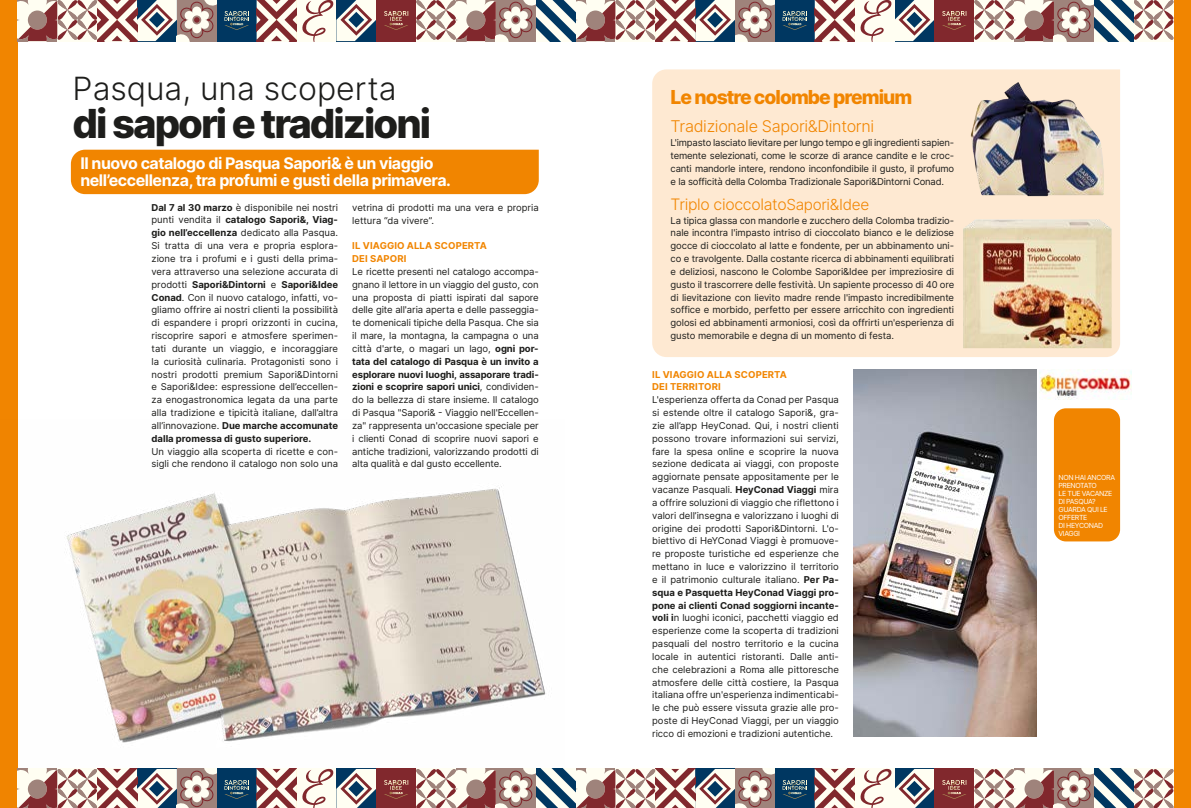
<style>
.page{position:relative;width:1191px;height:808px;background:#fff}
.page>*{position:absolute;margin:0;border:0;box-sizing:border-box;transform-origin:0 0}
.t1{font:800 40px "Inter";letter-spacing:-.05em;color:#1d1d1b}
.t2{font:300 32px "Inter";color:#1d1d1b}
.t3{font:800 19.3px "Inter";letter-spacing:-.05em;color:#f18500}
.t4{font:300 16.1px "Inter";letter-spacing:-.02em;color:#f18500}
.t5{font:700 16px/17px "Inter";letter-spacing:-.03em;color:#fff}
.t6{font:300 15.8px "Inter";letter-spacing:-.02em;color:#f18500}
.t7{font:9.5px/12.8px "Inter";color:#1d1d1b;text-align:justify}
.t8{font:700 9.5px/12.8px "Inter";letter-spacing:.01em;color:#f18500}
.t9{font:7px/8px "Inter";letter-spacing:-.05em;color:#fff}
.s1{font-weight:700}
.s2{font-size:15.3px}
</style>
<div class="page">
<div style="left:0;top:0;width:18px;height:808px;background:#f18500"></div>
<div style="left:1174px;top:0;width:17px;height:808px;background:#f18500"></div>
<div style="left:71px;top:150px;width:468px;height:44px;background:#f18500"></div>
<div style="left:652px;top:69px;width:468px;height:288px;background:#fee9d2"></div>
<img style="left:853px;top:370px;width:183px;height:367px">
<img style="left:963px;top:219px;width:148px;height:129px">
<img style="left:970px;top:82px;width:134px;height:114px">
<div style="left:1054px;top:408px;width:66px;height:133px;background:#f18500;border-radius:12px"></div>
<img style="left:1039px;top:370px;width:92px;height:29px">
<img style="left:17px;top:486px;width:547px;height:283px">
<div style="left:854px;top:769px;width:40px;height:39px;background:#fffef2"></div>
<svg style="left:860px;top:769px;width:74px;height:39px"></svg>
<svg style="left:974px;top:769px;width:199px;height:39px"></svg>
<div style="left:934px;top:769px;width:40px;height:39px;background:#81282d"></div>
<svg style="left:942px;top:780px;width:24px;height:19px"></svg>
<div style="left:775px;top:769px;width:39px;height:39px;background:#003761"></div>
<svg style="left:814px;top:769px;width:40px;height:39px"></svg>
<div style="left:296px;top:769px;width:40px;height:39px;background:#fffef2"></div>
<svg style="left:302px;top:769px;width:74px;height:39px"></svg>
<svg style="left:416px;top:769px;width:391px;height:39px"></svg>
<div style="left:376px;top:769px;width:40px;height:39px;background:#81282d"></div>
<svg style="left:384px;top:780px;width:24px;height:19px"></svg>
<div style="left:217px;top:769px;width:40px;height:39px;background:#003761"></div>
<svg style="left:17px;top:769px;width:232px;height:39px"></svg>
<svg style="left:257px;top:769px;width:39px;height:39px"></svg>
<div style="left:854px;top:0;width:40px;height:41px;background:#fffef2"></div>
<svg style="left:860px;top:0;width:74px;height:41px"></svg>
<svg style="left:974px;top:0;width:199px;height:41px"></svg>
<div style="left:934px;top:0;width:40px;height:41px;background:#81282d"></div>
<svg style="left:942px;top:11px;width:24px;height:19px"></svg>
<div style="left:775px;top:0;width:39px;height:41px;background:#003761"></div>
<svg style="left:814px;top:0;width:40px;height:41px"></svg>
<div style="left:296px;top:0;width:40px;height:41px;background:#fffef2"></div>
<svg style="left:302px;top:0;width:74px;height:41px"></svg>
<svg style="left:416px;top:0;width:391px;height:41px"></svg>
<div style="left:376px;top:0;width:40px;height:41px;background:#81282d"></div>
<svg style="left:384px;top:11px;width:24px;height:19px"></svg>
<div style="left:217px;top:0;width:40px;height:41px;background:#003761"></div>
<svg style="left:17px;top:0;width:232px;height:41px"></svg>
<svg style="left:257px;top:0;width:39px;height:41px"></svg>
<h2 class="t2" style="left:73px;top:66px;width:325px">Pasqua, una scoperta</h2>
<h1 class="t1" style="left:73px;top:94px;width:360px">di sapori e tradizioni</h1>
<h3 class="t5" style="left:80px;top:154px;width:372px">Il nuovo catalogo di Pasqua Sapori&amp; è un viaggio nell’eccellenza, tra profumi e gusti della primavera.</h3>
<p class="t7" style="left:151px;top:201px;width:188px"><span class="s1">Dal 7 al 30 marzo</span> è disponibile nei nostri punti vendita il <span class="s1">catalogo Sapori&amp;, Viag&shy;gio nell’eccellenza</span> dedicato alla Pasqua.<br>Si tratta di una vera e propria esplora&shy;zione tra i profumi e i gusti della prima&shy;vera attraverso una selezione accurata di prodotti <span class="s1">Sapori&amp;Dintorni</span> e <span class="s1">Sapori&amp;Idee Conad</span>. Con il nuovo catalogo, infatti, vo&shy;gliamo offrire ai nostri clienti la possibilità di espandere i propri orizzonti in cucina, riscoprire sapori e atmosfere sperimen&shy;tati durante un viaggio, e incoraggiare la curiosità culinaria. Protagonisti sono i nostri prodotti premium Sapori&amp;Dintorni e Sapori&amp;Idee: espressione dell’eccellen&shy;za enogastronomica legata da una parte alla tradizione e tipicità italiane, dall’altra all’innovazione. <span class="s1">Due marche accomunate dalla promessa di gusto superiore.</span></p>
<p class="t7" style="left:151px;top:444px;width:188px">Un viaggio alla scoperta di ricette e con&shy;sigli che rendono il catalogo non solo una</p>
<p class="t7" style="left:352px;top:201px;width:188px">vetrina di prodotti ma una vera e propria lettura “da vivere”.</p>
<p class="t8" style="left:352px;top:239px;width:136px">IL VIAGGIO ALLA SCOPERTA<br>DEI SAPORI</p>
<p class="t7" style="left:352px;top:265px;width:188px">Le ricette presenti nel catalogo accompa&shy;gnano il lettore in un viaggio del gusto, con una proposta di piatti ispirati dal sapore delle gite all'aria aperta e delle passeggia&shy;te domenicali tipiche della Pasqua. Che sia il mare, la montagna, la campagna o una città d'arte, o magari un lago, <span class="s1">ogni por&shy;tata del catalogo di Pasqua è un invito a esplorare nuovi luoghi, assaporare tradi&shy;zioni e scoprire sapori unici</span>, condividen&shy;do la bellezza di stare insieme. Il catalogo di Pasqua "Sapori&amp; - Viaggio nell'Eccellen&shy;za" rappresenta un'occasione speciale per i clienti Conad di scoprire nuovi sapori e antiche tradizioni, valorizzando prodotti di alta qualità e dal gusto eccellente.</p>
<h3 class="t3" style="left:670px;top:83px;width:243px">Le nostre colombe premium</h3>
<h3 class="t4" style="left:670px;top:115px;width:205px">Tradizionale Sapori&amp;Dintorni</h3>
<p class="t7" style="left:670px;top:136px;width:285px">L'impasto lasciato lievitare per lungo tempo e gli ingredienti sapien&shy;temente selezionati, come le scorze di arance candite e le croc&shy;canti mandorle intere, rendono inconfondibile il gusto, il profumo e la sofficità della Colomba Tradizionale Sapori&amp;Dintorni Conad.</p>
<p class="t7" style="left:670px;top:213px;width:285px">La tipica glassa con mandorle e zucchero della Colomba tradizio&shy;nale incontra l'impasto intriso di cioccolato bianco e le deliziose gocce di cioccolato al latte e fondente, per un abbinamento uni&shy;co e travolgente. Dalla costante ricerca di abbinamenti equilibrati e deliziosi, nascono le Colombe Sapori&amp;Idee per impreziosire di gusto il trascorrere delle festività. Un sapiente processo di 40 ore di lievitazione con lievito madre rende l'impasto incredibilmente soffice e morbido, perfetto per essere arricchito con ingredienti golosi ed abbinamenti armoniosi, così da offrirti un'esperienza di gusto memorabile e degna di un momento di festa.</p>
<h3 class="t6" style="left:670px;top:193px;width:200px">Triplo cioccolato<span class="s2">Sapori&amp;Idee</span></h3>
<p class="t8" style="left:652px;top:367px;width:136px">IL VIAGGIO ALLA SCOPERTA<br>DEI TERRITORI</p>
<p class="t7" style="left:652px;top:393px;width:188px">L'esperienza offerta da Conad per Pasqua si estende oltre il catalogo Sapori&amp;, gra&shy;zie all’app HeyConad. Qui, i nostri clienti possono trovare informazioni sui servizi, fare la spesa online e scoprire la nuova sezione dedicata ai viaggi, con proposte aggiornate pensate appositamente per le vacanze Pasquali. <span class="s1">HeyConad Viaggi</span> mira a offrire soluzioni di viaggio che riflettono i valori dell’insegna e valorizzano i luoghi di origine dei prodotti Sapori&amp;Dintorni. L'o&shy;biettivo di HeYConad Viaggi è promuove&shy;re proposte turistiche ed esperienze che mettano in luce e valorizzino il territorio e il patrimonio culturale italiano. <span class="s1">Per Pa&shy;squa e Pasquetta HeyConad Viaggi pro&shy;pone ai clienti Conad soggiorni incante&shy;voli i</span>n luoghi iconici, pacchetti viaggio ed esperienze come la scoperta di tradizioni pasquali del nostro territorio e la cucina locale in autentici ristoranti. Dalle anti&shy;che celebrazioni a Roma alle pittoresche atmosfere delle città costiere, la Pasqua italiana offre un'esperienza indimenticabi&shy;le che può essere vissuta grazie alle pro&shy;poste di HeyConad Viaggi, per un viaggio ricco di emozioni e tradizioni autentiche.</p>
<p class="t9" style="left:1058px;top:474px;width:58px">NON HAI ANCORA<br>PRENOTATO<br>LE TUE VACANZE<br>DI PASQUA?<br>GUARDA QUI LE<br>OFFERTE<br>DI HEYCONAD<br>VIAGGI</p>
</div>
